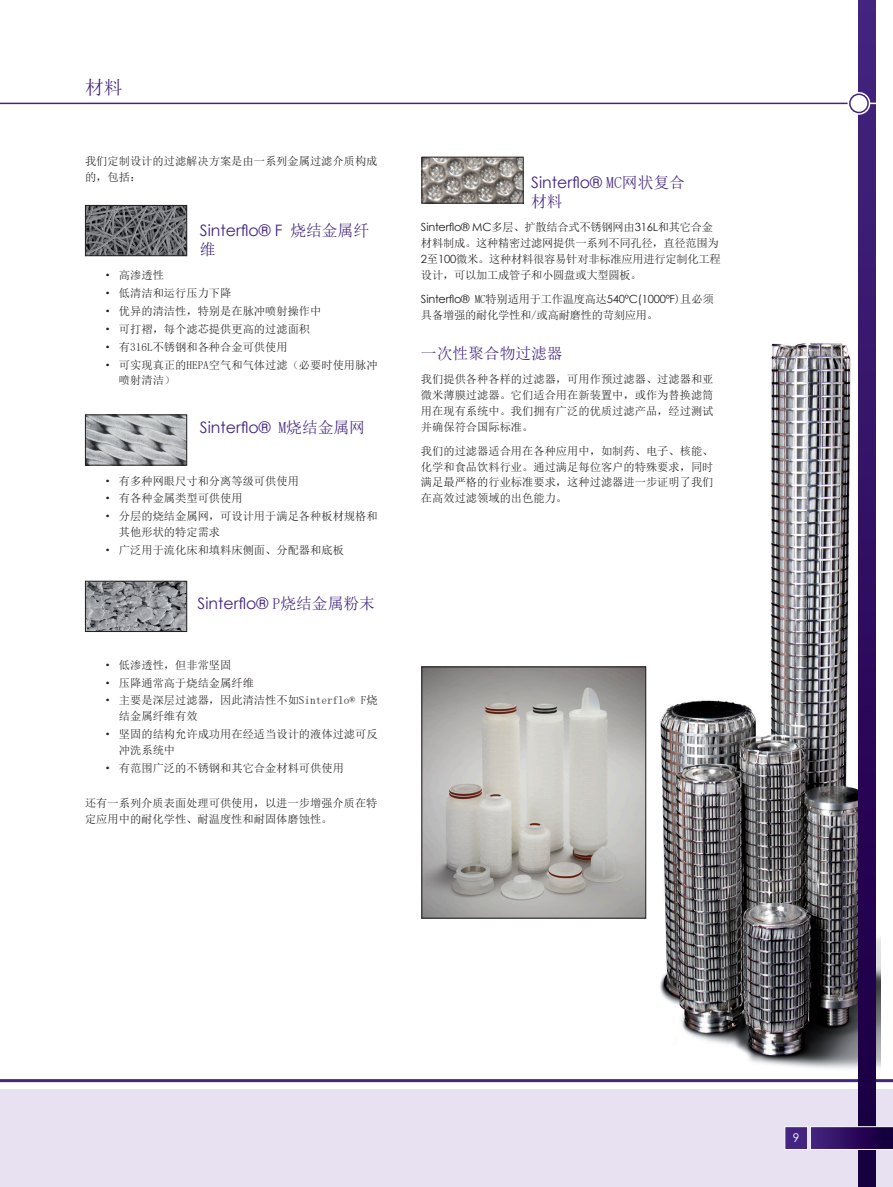
<style>
.page{position:relative;width:893px;height:1187px;background:#fff}
.page>*{position:absolute;margin:0;border:0;box-sizing:border-box;transform-origin:0 0}
.Title_Header{font:18.75px "Sim Sun";color:#432480}
.Sub_Header{font:15.75px/18.9px "Century Gothic";color:#432480}
.Bulleted_Body_Text{font:15.75px "Century Gothic";color:#432480}
.Sub_Header-2{font:15.75px "Sim Sun";color:#432480}
.t1{font:12px "Century Gothic";color:#fff}
.Bulleted_Body_Text-2{font:11.25px/15.8px "Sim Sun";color:#231f20}
.Body_Text{font:11.25px/15.8px "Sim Sun";color:#231f20;text-align:justify}
.Body_Text-2{font:11.25px/15.9px "Sim Sun";letter-spacing:-.02em;color:#231f20}
.s1{font-family:"Sim Sun"}
.s2{font-family:"Century Gothic"}
</style>
<div class="page">
<img style="left:630px;top:310px;width:250px;height:779px">
<img style="left:87px;top:207px;width:98px;height:47px">
<div style="left:85px;top:205px;width:102px;height:51px;border:1px solid #231f20"></div>
<div style="left:0;top:1089px;width:893px;height:97px;background:#e8e1f1"></div>
<hr style="left:0;top:1078px;width:893px;height:3px;background:#432480">
<div style="left:859px;top:0;width:17px;height:1186px;background:linear-gradient(to bottom,#452580,#180040)"></div>
<svg style="left:784px;top:1125px;width:109px;height:25px;background:#4f357a"></svg>
<hr style="left:0;top:103px;width:862px;height:1px;background:#432480">
<svg style="left:848px;top:92px;width:22px;height:23px"></svg>
<div style="left:850px;top:94px;width:18px;height:18px;background:#fff;border-radius:50%"></div>
<div style="left:849px;top:93px;width:20px;height:20px;border:2px solid #432480;border-radius:50%"></div>
<img style="left:87px;top:416px;width:98px;height:47px">
<div style="left:85px;top:414px;width:102px;height:51px;border:1px solid #231f20"></div>
<img style="left:87px;top:583px;width:98px;height:47px">
<div style="left:85px;top:581px;width:102px;height:51px;border:1px solid #231f20"></div>
<img style="left:423px;top:159px;width:99px;height:42px">
<div style="left:421px;top:157px;width:103px;height:46px;border:1px solid #231f20"></div>
<img style="left:423px;top:668px;width:221px;height:248px">
<div style="left:421px;top:666px;width:225px;height:252px;border:1px solid #231f20"></div>
<p class="Title_Header" style="left:85px;top:78px;width:39px">材料</p>
<p class="Body_Text" style="left:85px;top:153px;width:294px">我们定制设计的过滤解决方案是由一系列金属过滤介质构成的，包括：</p>
<p class="Sub_Header" style="left:200px;top:221px;width:171px">Sinterflo® F <span class="s1">烧结金属纤维</span></p>
<p class="Bulleted_Body_Text-2" style="left:102px;top:267px;width:63px">· 高渗透性</p>
<p class="Bulleted_Body_Text-2" style="left:102px;top:285px;width:131px">· 低清洁和运行压力下降</p>
<p class="Bulleted_Body_Text-2" style="left:102px;top:303px;width:221px">· 优异的清洁性，特别是在脉冲喷射操作中</p>
<p class="Bulleted_Body_Text-2" style="left:102px;top:321px;width:210px">· 可打褶，每个滤芯提供更高的过滤面积</p>
<p class="Bulleted_Body_Text-2" style="left:102px;top:339px;width:187px">· 有316L不锈钢和各种合金可供使用</p>
<p class="Bulleted_Body_Text-2" style="left:119px;top:357px;width:260px;text-indent:-17px">· 可实现真正的HEPA空气和气体过滤（必要时使用脉冲喷射清洁）</p>
<p class="Sub_Header" style="left:200px;top:417px;width:167px">Sinterflo® <span class="s1">M烧结金属网</span></p>
<p class="Bulleted_Body_Text-2" style="left:102px;top:472px;width:198px">· 有多种网眼尺寸和分离等级可供使用</p>
<p class="Bulleted_Body_Text-2" style="left:102px;top:490px;width:142px">· 有各种金属类型可供使用</p>
<p class="Bulleted_Body_Text-2" style="left:119px;top:508px;width:260px;text-indent:-17px">· 分层的烧结金属网，可设计用于满足各种板材规格和其他形状的特定需求</p>
<p class="Bulleted_Body_Text-2" style="left:102px;top:542px;width:243px">· 广泛用于流化床和填料床侧面、分配器和底板</p>
<p class="Bulleted_Body_Text" style="left:198px;top:592px;width:179px">Sinterflo® <span class="s1">P烧结金属粉末</span></p>
<p class="Bulleted_Body_Text-2" style="left:102px;top:656px;width:131px">· 低渗透性，但非常坚固</p>
<p class="Bulleted_Body_Text-2" style="left:102px;top:674px;width:153px">· 压降通常高于烧结金属纤维</p>
<p class="Bulleted_Body_Text-2" style="left:119px;top:692px;width:260px;text-indent:-17px">· 主要是深层过滤器，因此清洁性不如Sinterflo® F烧结金属纤维有效</p>
<p class="Bulleted_Body_Text-2" style="left:119px;top:726px;width:260px;text-indent:-17px">· 坚固的结构允许成功用在经适当设计的液体过滤可反冲洗系统中</p>
<p class="Bulleted_Body_Text-2" style="left:102px;top:759px;width:243px">· 有范围广泛的不锈钢和其它合金材料可供使用</p>
<p class="Bulleted_Body_Text-2" style="left:85px;top:795px;width:294px">还有一系列介质表面处理可供使用，以进一步增强介质在特定应用中的耐化学性、耐温度性和耐固体磨蚀性。</p>
<p class="Sub_Header" style="left:531px;top:172px;width:155px">Sinterflo® <span class="s1">MC网状复合材料</span></p>
<p class="Body_Text-2" style="left:421px;top:219px;width:301px"><span class="s2">Sinterflo® MC</span>多层、扩散结合式不锈钢网由<span class="s2">316L</span>和其它合金材料制成。这种精密过滤网提供一系列不同孔径，直径范围为<br><span class="s2">2</span>至<span class="s2">100</span>微米。这种材料很容易针对非标准应用进行定制化工程设计，可以加工成管子和小圆盘或大型圆板。</p>
<p class="Body_Text-2" style="left:421px;top:291px;width:294px"><span class="s2">Sinterflo®</span> MC特别适用于工作温度高达<span class="s2">540ºC(1000ºF</span>)且必须具备增强的耐化学性和/或高耐磨性的苛刻应用。</p>
<p class="Sub_Header-2" style="left:421px;top:345px;width:143px">一次性聚合物过滤器</p>
<p class="Body_Text" style="left:421px;top:371px;width:294px">我们提供各种各样的过滤器，可用作预过滤器、过滤器和亚微米薄膜过滤器。它们适合用在新装置中，或作为替换滤筒用在现有系统中。我们拥有广泛的优质过滤产品，经过测试并确保符合国际标准。</p>
<p class="Body_Text" style="left:421px;top:443px;width:294px">我们的过滤器适合用在各种应用中，如制药、电子、核能、化学和食品饮料行业。通过满足每位客户的特殊要求，同时满足最严格的行业标准要求，这种过滤器进一步证明了我们在高效过滤领域的出色能力。</p>
<p class="t1" style="left:793px;top:1129px;width:8px">9</p>
</div>
